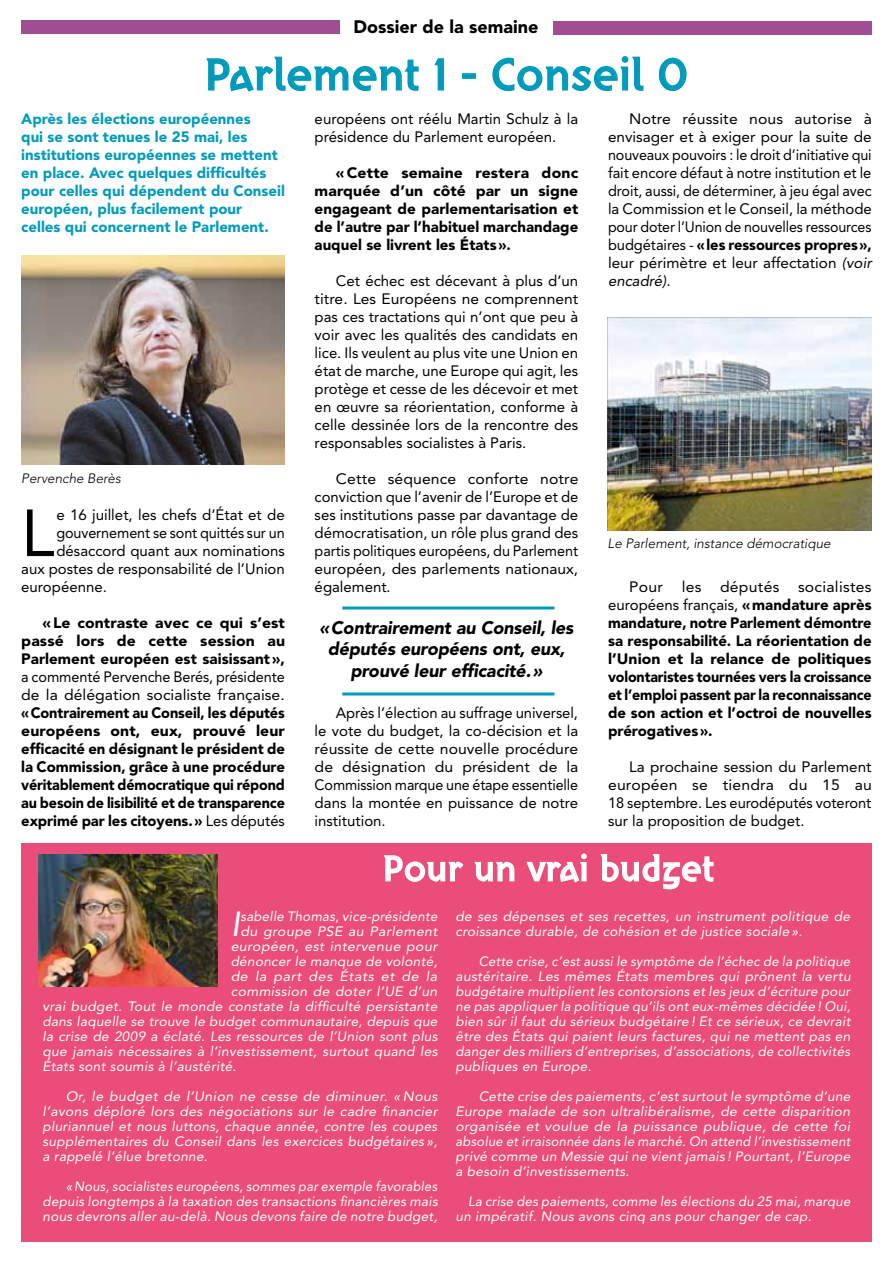
<style>
.page{position:relative;width:893px;height:1263px;background:#fff}
.page>*{position:absolute;margin:0;border:0;box-sizing:border-box;transform-origin:0 0}
.t1{font:65.85px "Avenir LT Std";color:#000}
.t2{font:45px "Brito Original";color:#009bbb}
.t3{font:36px "Brito Original";color:#fff}
.t4{font:italic 34.65px "Avenir LT Std";color:#fff}
.t5{font:italic 900 18px/21.6px "Avenir LT Std";letter-spacing:-.01em;color:#000;text-align:center}
.t6{font:900 18px "Avenir LT Std";color:#000}
.t7{font:15px/18px "Avenir LT Std";color:#000;text-align:justify}
.t8{font:15px/18px "Avenir LT Std";color:#000;text-align:justify;scale:1.05 1}
.t9{font:900 15px/18px "Avenir LT Std";color:#000;text-align:justify}
.t10{font:900 15px/18px "Avenir LT Std";color:#000;text-align:justify;scale:1.05 1}
.t11{font:900 15px/18px "Avenir LT Std";color:#009bbb}
.t12{font:15px "Avenir LT Std";color:#000;scale:.96 1}
.t13{font:italic 13.5px/15px "Avenir LT Std";letter-spacing:.02em;color:#fff}
.t14{font:italic 13.5px/15px "Avenir LT Std";letter-spacing:.02em;color:#fff;text-align:justify;scale:1.05 1}
.t15{font:italic 13.5px/15px "Avenir LT Std";letter-spacing:.02em;color:#fff;text-align:justify;scale:.96 1}
.t16{font:italic 300 13.5px "Avenir LT Std";color:#000}
.t17{font:italic 13.5px "Avenir LT Std";letter-spacing:.02em;color:#fff;scale:1.04 1}
.t18{font:italic 13.5px "Avenir LT Std";letter-spacing:.02em;color:#fff;scale:1.06 1}
.s1{font-weight:400}
.s2{font-weight:900}
.s3{font-style:italic}
</style>
<div class="page">
<div style="left:21px;top:843px;width:851px;height:399px;background:#ea4d79"></div>
<div style="left:21px;top:20px;width:319px;height:13px;background:#a04d94"></div>
<div style="left:553px;top:21px;width:319px;height:13px;background:#a04d94"></div>
<hr style="left:342px;top:606px;width:212px;height:3px;background:#009bbb">
<hr style="left:342px;top:692px;width:212px;height:3px;background:#009bbb">
<svg style="left:206px;top:56px;width:213px;height:36px"></svg>
<svg style="left:434px;top:58px;width:11px;height:33px"></svg>
<div style="left:462px;top:73px;width:14px;height:6px;border:2px solid #009bbb"></div>
<svg style="left:493px;top:56px;width:151px;height:36px"></svg>
<svg style="left:659px;top:57px;width:28px;height:35px"></svg>
<svg style="left:383px;top:855px;width:81px;height:27px"></svg>
<svg style="left:474px;top:861px;width:41px;height:21px"></svg>
<svg style="left:526px;top:853px;width:61px;height:30px"></svg>
<svg style="left:600px;top:854px;width:114px;height:36px"></svg>
<img style="left:21px;top:256px;width:264px;height:209px">
<img style="left:608px;top:318px;width:264px;height:212px">
<img style="left:38px;top:855px;width:180px;height:131px">
<h3 class="t6" style="left:353px;top:16px;width:186px">Dossier de la semaine</h3>
<h2 class="t2" style="left:205px;top:47px;width:485px">Parlement 1 - Conseil 0</h2>
<p class="t11" style="left:21px;top:110px;width:265px">Après les élections européennes<br>qui se sont tenues le 25 mai, les institutions européennes se mettent en place. Avec quelques difficultés pour celles qui dépendent du Conseil européen, plus facilement pour celles qui concernent le Parlement.</p>
<p class="t16" style="left:21px;top:470px;width:101px">Pervenche Berès</p>
<h1 class="t1" style="left:21px;top:495px;width:34px">L</h1>
<p class="t7" style="left:56px;top:506px;width:230px">e 16 juillet, les chefs d’État et de</p>
<p class="t12" style="left:56px;top:524px;width:239px">gouvernement se sont quittés sur un</p>
<p class="t7" style="left:56px;top:542px;width:230px">désaccord quant aux nominations</p>
<p class="t7" style="left:21px;top:560px;width:265px">aux postes de responsabilité de l’Union</p>
<p class="t7" style="left:21px;top:578px;width:87px">européenne.</p>
<p class="t10" style="left:21px;top:614px;width:253px;text-indent:21px">«Le contraste avec ce qui s’est passé lors de cette session au Parlement européen est saisissant »,</p>
<p class="t7" style="left:21px;top:668px;width:265px">a commenté Pervenche Berés, présidente de la délégation socialiste française.</p>
<p class="t9" style="left:21px;top:704px;width:265px">«Contrairement au Conseil, les députés européens ont, eux, prouvé leur efficacité en désignant le président de la Commission, grâce à une procédure véritablement démocratique qui répond au besoin de lisibilité et de transparence exprimé par les citoyens.» <span class="s1">Les députés</span></p>
<p class="t7" style="left:315px;top:110px;width:265px">européens ont réélu Martin Schulz à la présidence du Parlement européen.</p>
<p class="t10" style="left:315px;top:164px;width:253px;text-indent:21px">«Cette semaine restera donc marquée d’un côté par un signe engageant de parlementarisation et de l’autre par l’habituel marchandage auquel se livrent les États».</p>
<p class="t7" style="left:315px;top:272px;width:265px;text-indent:21px">Cet échec est décevant à plus d’un titre. Les Européens ne comprennent pas ces tractations qui n’ont que peu à voir avec les qualités des candidats en lice. Ils veulent au plus vite une Union en état de marche, une Europe qui agit, les protège et cesse de les décevoir et met en œuvre sa réorientation, conforme à celle dessinée lors de la rencontre des responsables socialistes à Paris.</p>
<p class="t8" style="left:315px;top:470px;width:253px;text-indent:21px">Cette séquence conforte notre conviction que l’avenir de l’Europe et de ses institutions passe par davantage de démocratisation, un rôle plus grand des partis politiques européens, du Parlement européen, des parlements nationaux, également.</p>
<h3 class="t5" style="left:319px;top:617px;width:255px">«Contrairement au Conseil, les députés européens ont, eux, prouvé leur efficacité.»</h3>
<p class="t7" style="left:315px;top:704px;width:265px;text-indent:21px">Après l’élection au suffrage universel, le vote du budget, la co-décision et la réussite de cette nouvelle procédure de désignation du président de la Commission marque une étape essentielle dans la montée en puissance de notre institution.</p>
<p class="t8" style="left:608px;top:110px;width:253px;text-indent:21px">Notre réussite nous autorise à envisager et à exiger pour la suite de nouveaux pouvoirs : le droit d’initiative qui fait encore défaut à notre institution et le droit, aussi, de déterminer, à jeu égal avec la Commission et le Conseil, la méthode pour doter l’Union de nouvelles ressources budgétaires - <span class="s2">«les ressources propres», </span>leur périmètre et leur affectation <span class="s3">(voir encadré).</span></p>
<p class="t16" style="left:608px;top:536px;width:225px">Le Parlement, instance démocratique</p>
<p class="t9" style="left:608px;top:578px;width:265px;text-indent:21px"><span class="s1">Pour les députés socialistes européens français,</span> «mandature après mandature, notre Parlement démontre sa responsabilité. La réorientation de l’Union et la relance de politiques volontaristes tournées vers la croissance et l’emploi passent par la reconnaissance de son action et l’octroi de nouvelles prérogatives».</p>
<p class="t7" style="left:608px;top:758px;width:265px;text-indent:21px">La prochaine session du Parlement européen se tiendra du 15 au 18 septembre. Les eurodéputés voteront sur la proposition de budget.</p>
<h3 class="t3" style="left:383px;top:847px;width:333px">Pour un vrai budget</h3>
<h3 class="t4" style="left:231px;top:904px;width:11px">I</h3>
<p class="t13" style="left:240px;top:909px;width:198px">sabelle Thomas, vice-présidente</p>
<p class="t14" style="left:240px;top:924px;width:189px">du groupe PSE au Parlement</p>
<p class="t14" style="left:231px;top:939px;width:198px">européen, est intervenue pour</p>
<p class="t13" style="left:231px;top:954px;width:208px">dénoncer le manque de volonté,</p>
<p class="t18" style="left:231px;top:969px;width:196px">de la part des États et de la</p>
<p class="t17" style="left:231px;top:984px;width:200px">commission de doter l’UE d’un</p>
<p class="t13" style="left:43px;top:999px;width:396px">vrai budget. Tout le monde constate la difficulté persistante</p>
<p class="t13" style="left:43px;top:1014px;width:396px">dans laquelle se trouve le budget communautaire, depuis que</p>
<p class="t13" style="left:43px;top:1029px;width:396px">la crise de 2009 a éclaté. Les ressources de l’Union sont plus</p>
<p class="t13" style="left:43px;top:1044px;width:397px">que jamais nécessaires à l’investissement, surtout quand les</p>
<p class="t13" style="left:43px;top:1059px;width:195px">États sont soumis à l’austérité.</p>
<p class="t14" style="left:43px;top:1089px;width:378px;text-indent:23px">Or, le budget de l’Union ne cesse de diminuer. « Nous l’avons déploré lors des négociations sur le cadre financier pluriannuel et nous luttons, chaque année, contre les coupes supplémentaires du Conseil dans les exercices budgétaires », a rappelé l’élue bretonne.</p>
<p class="t15" style="left:43px;top:1179px;width:413px;text-indent:23px">« Nous, socialistes européens, sommes par exemple favorables depuis longtemps à la taxation des transactions financières mais nous devrons aller au-delà. Nous devons faire de notre budget,</p>
<p class="t13" style="left:455px;top:909px;width:396px">de ses dépenses et ses recettes, un instrument politique de croissance durable, de cohésion et de justice sociale ».</p>
<p class="t13" style="left:455px;top:954px;width:397px;text-align:justify;text-indent:23px">Cette crise, c’est aussi le symptôme de l’échec de la politique austéritaire. Les mêmes États membres qui prônent la vertu budgétaire multiplient les contorsions et les jeux d’écriture pour ne pas appliquer la politique qu’ils ont eux-mêmes décidée ! Oui, bien sûr il faut du sérieux budgétaire ! Et ce sérieux, ce devrait être des États qui paient leurs factures, qui ne mettent pas en danger des milliers d’entreprises, d’associations, de collectivités publiques en Europe.</p>
<p class="t13" style="left:455px;top:1089px;width:397px;text-align:justify;text-indent:23px">Cette crise des paiements, c’est surtout le symptôme d’une Europe malade de son ultralibéralisme, de cette disparition organisée et voulue de la puissance publique, de cette foi absolue et irraisonnée dans le marché. On attend l’investissement privé comme un Messie qui ne vient jamais ! Pourtant, l’Europe a besoin d’investissements.</p>
<p class="t13" style="left:455px;top:1194px;width:396px;text-indent:13px">La crise des paiements, comme les élections du 25 mai, marque un impératif. Nous avons cinq ans pour changer de cap.</p>
</div>
